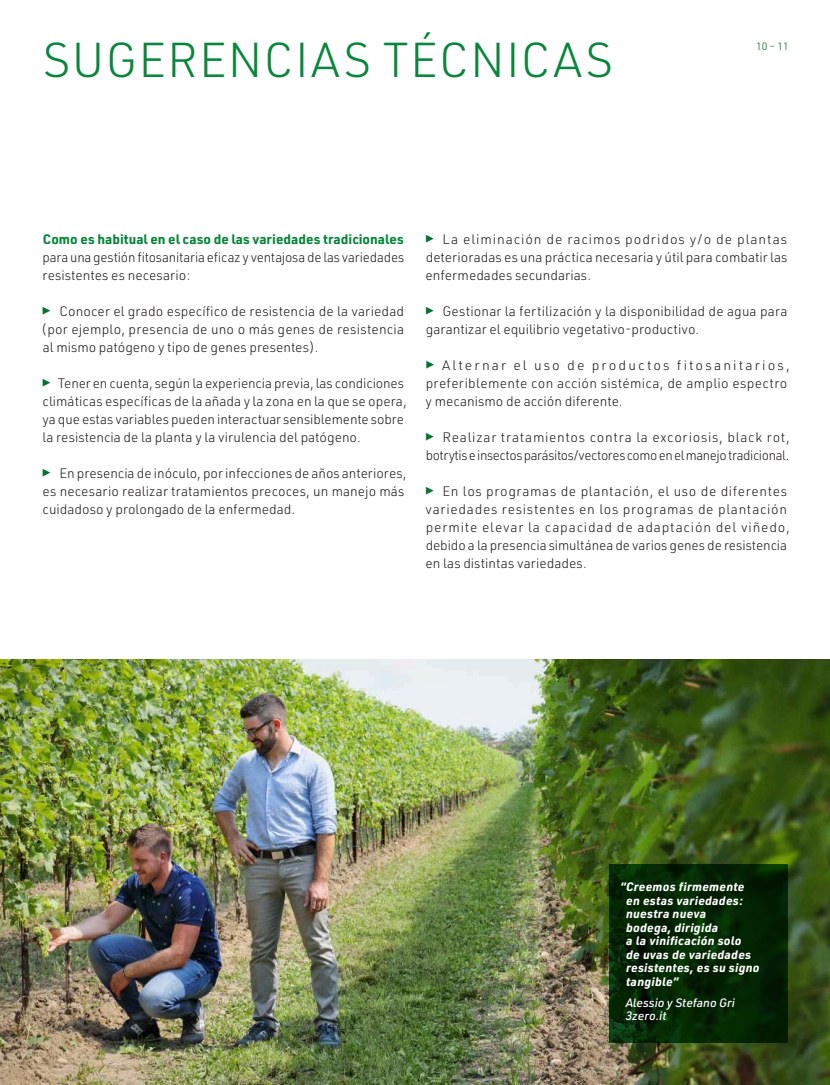
<style>
.page{position:relative;width:830px;height:1085px;background:#fff}
.page>*{position:absolute;margin:0;border:0;box-sizing:border-box;transform-origin:0 0}
.t1{font:300 48px "URWDIN";letter-spacing:.02em;color:#08863b}
.t2{font:300 13.5px/18px "URWDIN";color:#231f20}
.t3{font:300 13.5px/18px "URWDIN";letter-spacing:.045em;color:#231f20}
.t4{font:300 13.5px/18px "URWDIN";letter-spacing:.025em;color:#231f20}
.t5{font:700 13.5px "URWDIN";color:#08863b}
.t6{font:italic 700 12px/13.5px "URWDIN";letter-spacing:.02em;color:#fff}
.t7{font:italic 500 12px/13.4px "URWDIN";color:#fff}
.t8{font:300 10.5px "URWDIN";color:#016226}
.s1{font-weight:700;font-size:18px;color:#057231}
</style>
<div class="page">
<img style="left:0;top:659px;width:829px;height:425px">
<svg style="left:608px;top:863px;width:179px;height:179px;background:#052504"></svg>
<h1 class="t1" style="left:43px;top:28px;width:571px">SUGERENCIAS TÉCNICAS</h1>
<p class="t8" style="left:755px;top:39px;width:34px">10 – 11</p>
<p class="t5" style="left:43px;top:229px;width:362px">Como es habitual en el caso de las variedades tradicionales</p>
<p class="t2" style="left:43px;top:247px;width:363px">para una gestión fitosanitaria eficaz y ventajosa de las variedades resistentes es necesario:</p>
<p class="t2" style="left:41px;top:301px;width:364px;text-align:justify"><span class="s1">▸</span> Conocer el grado específico de resistencia de la variedad (por ejemplo, presencia de uno o más genes de resistencia al mismo patógeno y tipo de genes presentes).</p>
<p class="t2" style="left:41px;top:373px;width:367px"><span class="s1">▸</span> Tener en cuenta, según la experiencia previa, las condiciones climáticas específicas de la añada y la zona en la que se opera, ya que estas variables pueden interactuar sensiblemente sobre la resistencia de la planta y la virulencia del patógeno.</p>
<p class="t2" style="left:41px;top:463px;width:367px"><span class="s1">▸</span> En presencia de inóculo, por infecciones de años anteriores, es necesario realizar tratamientos precoces, un manejo más cuidadoso y prolongado de la enfermedad.</p>
<p class="t2" style="left:424px;top:229px;width:365px;text-align:justify"><span class="s1">▸</span> La eliminación de racimos podridos y/o de plantas deterioradas es una práctica necesaria y útil para combatir las enfermedades secundarias.</p>
<p class="t2" style="left:424px;top:301px;width:365px"><span class="s1">▸</span> Gestionar la fertilización y la disponibilidad de agua para garantizar el equilibrio vegetativo-productivo.</p>
<p class="t4" style="left:424px;top:355px;width:367px"><span class="s1">▸</span> Alternar el uso de productos fitosanitarios, preferiblemente con acción sistémica, de amplio espectro y mecanismo de acción diferente.</p>
<p class="t2" style="left:424px;top:427px;width:367px"><span class="s1">▸</span> Realizar tratamientos contra la excoriosis, black rot, botrytis e insectos parásitos/vectores como en el manejo tradicional.</p>
<p class="t3" style="left:424px;top:481px;width:367px"><span class="s1">▸</span> En los programas de plantación, el uso de diferentes variedades resistentes en los programas de plantación permite elevar la capacidad de adaptación del viñedo, debido a la presencia simultánea de varios genes de resistencia en las distintas variedades.</p>
<p class="t6" style="left:626px;top:879px;width:135px;text-indent:-6px">“Creemos firmemente en estas variedades: nuestra nueva<br>bodega, dirigida<br>a la vinificación solo<br>de uvas de variedades resistentes, es su signo tangible”</p>
<p class="t7" style="left:625px;top:995px;width:111px">Alessio y Stefano Gri<br>3zero.it</p>
</div>
